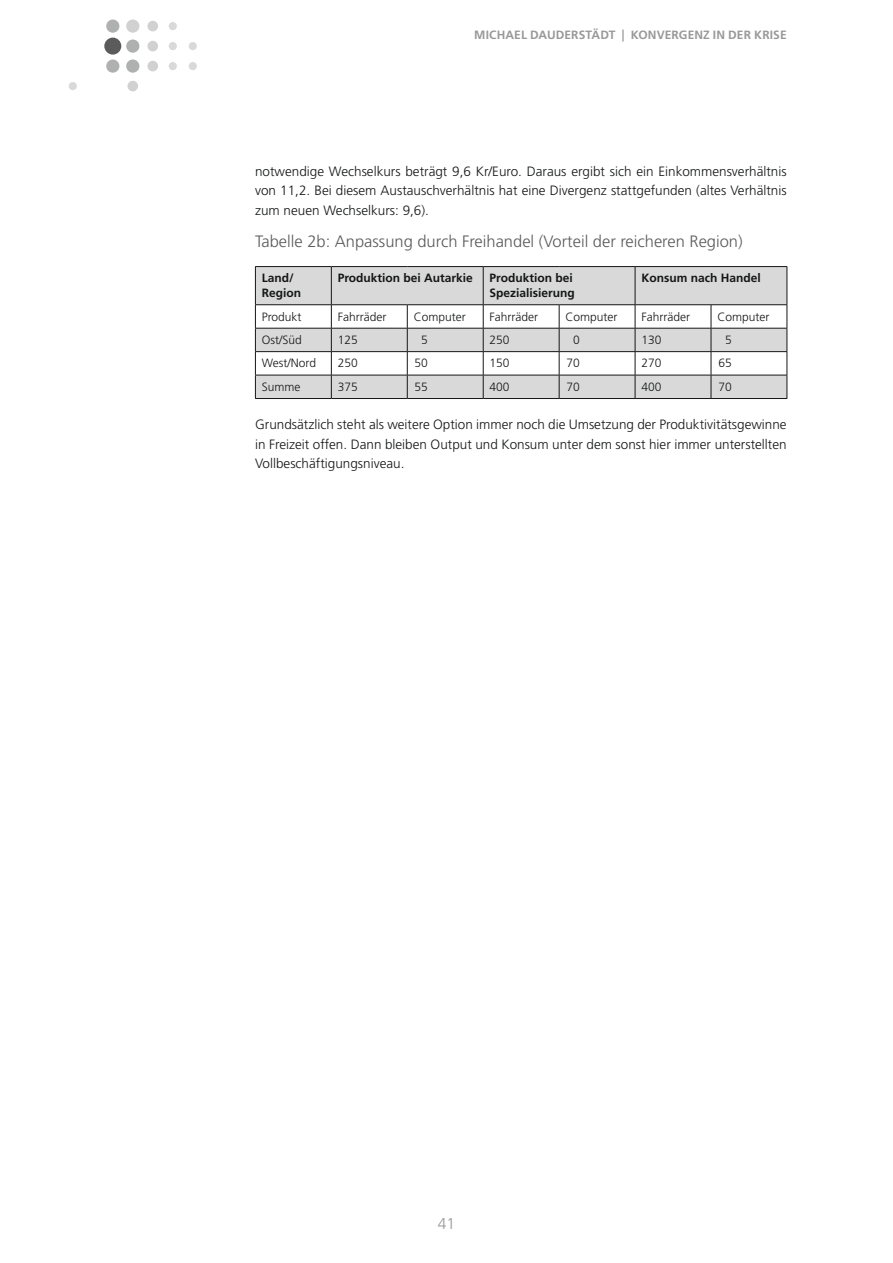
<style>
.page{position:relative;width:893px;height:1263px;background:#fff}
.page>*{position:absolute;margin:0;border:0;box-sizing:border-box;transform-origin:0 0}
._301_T_U{font:300 16.5px "Frutiger CE";color:#5b5b5b}
.t1{font:300 15.75px "Frutiger CE";color:#999}
._200_Standard{font:300 13.5px/19.5px "Frutiger CE";color:#151616;text-align:justify}
._303_T_F{font:300 12px "Frutiger CE";color:#151616}
._302_T_K{font:700 12px/15px "Frutiger CE";color:#151616}
.t2{font:700 12px "Frutiger CE";letter-spacing:.01em;color:#999}
</style>
<div class="page">
<div style="left:104px;top:38px;width:17px;height:17px;background:#5b5b5b;border-radius:50%"></div>
<div style="left:69px;top:82px;width:8px;height:8px;background:#d9d9da;border-radius:50%"></div>
<div style="left:127px;top:81px;width:11px;height:10px;background:#d1d1d2;border-radius:50%"></div>
<div style="left:169px;top:22px;width:8px;height:8px;background:#d9d9da;border-radius:50%"></div>
<div style="left:147px;top:21px;width:11px;height:10px;background:#d1d1d2;border-radius:50%"></div>
<div style="left:189px;top:42px;width:8px;height:8px;background:#d9d9da;border-radius:50%"></div>
<div style="left:169px;top:42px;width:8px;height:8px;background:#d9d9da;border-radius:50%"></div>
<div style="left:147px;top:41px;width:11px;height:10px;background:#d1d1d2;border-radius:50%"></div>
<div style="left:189px;top:62px;width:8px;height:8px;background:#d9d9da;border-radius:50%"></div>
<div style="left:169px;top:62px;width:8px;height:8px;background:#d9d9da;border-radius:50%"></div>
<div style="left:147px;top:61px;width:11px;height:10px;background:#d1d1d2;border-radius:50%"></div>
<div style="left:126px;top:20px;width:13px;height:13px;background:#d1d1d2;border-radius:50%"></div>
<div style="left:106px;top:20px;width:13px;height:13px;background:#afb0b0;border-radius:50%"></div>
<div style="left:126px;top:39px;width:13px;height:14px;background:#afb0b0;border-radius:50%"></div>
<div style="left:126px;top:59px;width:13px;height:14px;background:#afb0b0;border-radius:50%"></div>
<div style="left:106px;top:59px;width:13px;height:14px;background:#afb0b0;border-radius:50%"></div>
<svg style="left:256px;top:267px;width:531px;height:131px;fill:#d9d9da"></svg>
<hr style="left:255px;top:266px;width:76px;height:1px;background:#151616">
<hr style="left:255px;top:267px;width:1px;height:37px;background:#151616">
<hr style="left:331px;top:266px;width:76px;height:1px;background:#151616">
<hr style="left:331px;top:267px;width:1px;height:37px;background:#151616">
<hr style="left:407px;top:266px;width:76px;height:1px;background:#151616">
<hr style="left:483px;top:266px;width:76px;height:1px;background:#151616">
<hr style="left:483px;top:267px;width:1px;height:37px;background:#151616">
<hr style="left:559px;top:266px;width:76px;height:1px;background:#151616">
<hr style="left:635px;top:266px;width:76px;height:1px;background:#151616">
<hr style="left:635px;top:267px;width:1px;height:37px;background:#151616">
<hr style="left:711px;top:266px;width:76px;height:1px;background:#151616">
<hr style="left:787px;top:267px;width:1px;height:37px;background:#151616">
<hr style="left:255px;top:304px;width:76px;height:1px;background:#151616">
<hr style="left:331px;top:304px;width:76px;height:1px;background:#151616">
<hr style="left:407px;top:304px;width:76px;height:1px;background:#151616">
<hr style="left:483px;top:304px;width:76px;height:1px;background:#151616">
<hr style="left:559px;top:304px;width:76px;height:1px;background:#151616">
<hr style="left:635px;top:304px;width:76px;height:1px;background:#151616">
<hr style="left:711px;top:304px;width:76px;height:1px;background:#151616">
<hr style="left:255px;top:328px;width:76px;height:1px;background:#151616">
<hr style="left:331px;top:328px;width:76px;height:1px;background:#151616">
<hr style="left:407px;top:328px;width:76px;height:1px;background:#151616">
<hr style="left:483px;top:328px;width:76px;height:1px;background:#151616">
<hr style="left:559px;top:328px;width:76px;height:1px;background:#151616">
<hr style="left:635px;top:328px;width:76px;height:1px;background:#151616">
<hr style="left:711px;top:328px;width:76px;height:1px;background:#151616">
<hr style="left:255px;top:351px;width:76px;height:1px;background:#151616">
<hr style="left:331px;top:351px;width:76px;height:1px;background:#151616">
<hr style="left:407px;top:351px;width:76px;height:1px;background:#151616">
<hr style="left:483px;top:351px;width:76px;height:1px;background:#151616">
<hr style="left:559px;top:351px;width:76px;height:1px;background:#151616">
<hr style="left:635px;top:351px;width:76px;height:1px;background:#151616">
<hr style="left:711px;top:351px;width:76px;height:1px;background:#151616">
<hr style="left:255px;top:375px;width:76px;height:1px;background:#151616">
<svg style="left:255px;top:305px;width:1px;height:93px"></svg>
<hr style="left:331px;top:375px;width:76px;height:1px;background:#151616">
<svg style="left:331px;top:305px;width:1px;height:93px"></svg>
<hr style="left:407px;top:375px;width:76px;height:1px;background:#151616">
<svg style="left:407px;top:305px;width:1px;height:93px"></svg>
<hr style="left:483px;top:375px;width:76px;height:1px;background:#151616">
<svg style="left:483px;top:305px;width:1px;height:93px"></svg>
<hr style="left:559px;top:375px;width:76px;height:1px;background:#151616">
<svg style="left:559px;top:305px;width:1px;height:93px"></svg>
<hr style="left:635px;top:375px;width:76px;height:1px;background:#151616">
<svg style="left:635px;top:305px;width:1px;height:93px"></svg>
<hr style="left:711px;top:375px;width:76px;height:1px;background:#151616">
<svg style="left:711px;top:305px;width:1px;height:93px"></svg>
<svg style="left:787px;top:305px;width:1px;height:93px"></svg>
<hr style="left:255px;top:398px;width:76px;height:1px;background:#151616">
<hr style="left:331px;top:398px;width:76px;height:1px;background:#151616">
<hr style="left:407px;top:398px;width:76px;height:1px;background:#151616">
<hr style="left:483px;top:398px;width:76px;height:1px;background:#151616">
<hr style="left:559px;top:398px;width:76px;height:1px;background:#151616">
<hr style="left:635px;top:398px;width:76px;height:1px;background:#151616">
<hr style="left:711px;top:398px;width:76px;height:1px;background:#151616">
<p class="t2" style="left:474px;top:28px;width:20px">Michael</p>
<p class="t2" style="left:530px;top:28px;width:18px">Dauderstädt</p>
<p class="t2" style="left:622px;top:28px;width:115px">| Konvergenz in der</p>
<p class="t2" style="left:754px;top:28px;width:15px">Krise</p>
<p class="_200_Standard" style="left:255px;top:161px;width:533px">notwendige Wechselkurs beträgt 9,6 Kr/Euro. Daraus ergibt sich ein Einkommensverhältnis von 11,2. Bei diesem Austauschverhältnis hat eine Divergenz stattgefunden (altes Verhältnis zum neuen Wechselkurs: 9,6).</p>
<p class="_301_T_U" style="left:255px;top:231px;width:489px">Tabelle 2b: Anpassung durch Freihandel (Vorteil der reicheren Region)</p>
<p class="_302_T_K" style="left:262px;top:270px;width:41px">Land/<br>Region</p>
<p class="_302_T_K" style="left:338px;top:270px;width:137px">Produktion bei Autarkie</p>
<p class="_302_T_K" style="left:490px;top:270px;width:87px">Produktion bei<br>Spezialisierung</p>
<p class="_302_T_K" style="left:641px;top:270px;width:121px">Konsum nach Handel</p>
<p class="_303_T_F" style="left:262px;top:309px;width:41px">Produkt</p>
<p class="_303_T_F" style="left:338px;top:309px;width:50px">Fahrräder</p>
<p class="_303_T_F" style="left:414px;top:309px;width:54px">Computer</p>
<p class="_303_T_F" style="left:490px;top:309px;width:50px">Fahrräder</p>
<p class="_303_T_F" style="left:565px;top:309px;width:54px">Computer</p>
<p class="_303_T_F" style="left:641px;top:309px;width:50px">Fahrräder</p>
<p class="_303_T_F" style="left:717px;top:309px;width:54px">Computer</p>
<p class="_303_T_F" style="left:262px;top:333px;width:42px">Ost/Süd</p>
<p class="_303_T_F" style="left:338px;top:333px;width:22px">125</p>
<p class="_303_T_F" style="left:421px;top:333px;width:8px">5</p>
<p class="_303_T_F" style="left:490px;top:333px;width:22px">250</p>
<p class="_303_T_F" style="left:573px;top:333px;width:8px">0</p>
<p class="_303_T_F" style="left:641px;top:333px;width:22px">130</p>
<p class="_303_T_F" style="left:725px;top:333px;width:8px">5</p>
<p class="_303_T_F" style="left:262px;top:356px;width:56px">West/Nord</p>
<p class="_303_T_F" style="left:338px;top:356px;width:22px">250</p>
<p class="_303_T_F" style="left:415px;top:356px;width:15px">50</p>
<p class="_303_T_F" style="left:490px;top:356px;width:22px">150</p>
<p class="_303_T_F" style="left:566px;top:356px;width:15px">70</p>
<p class="_303_T_F" style="left:641px;top:356px;width:22px">270</p>
<p class="_303_T_F" style="left:718px;top:356px;width:15px">65</p>
<p class="_303_T_F" style="left:262px;top:380px;width:40px">Summe</p>
<p class="_303_T_F" style="left:338px;top:380px;width:22px">375</p>
<p class="_303_T_F" style="left:415px;top:380px;width:15px">55</p>
<p class="_303_T_F" style="left:490px;top:380px;width:22px">400</p>
<p class="_303_T_F" style="left:566px;top:380px;width:15px">70</p>
<p class="_303_T_F" style="left:641px;top:380px;width:22px">400</p>
<p class="_303_T_F" style="left:718px;top:380px;width:15px">70</p>
<p class="_200_Standard" style="left:255px;top:414px;width:533px">Grundsätzlich steht als weitere Option immer noch die Umsetzung der Produktivitätsgewinne in Freizeit offen. Dann bleiben Output und Konsum unter dem sonst hier immer unterstellten Vollbeschäftigungsniveau.</p>
<p class="t1" style="left:438px;top:1214px;width:19px">41</p>
</div>
